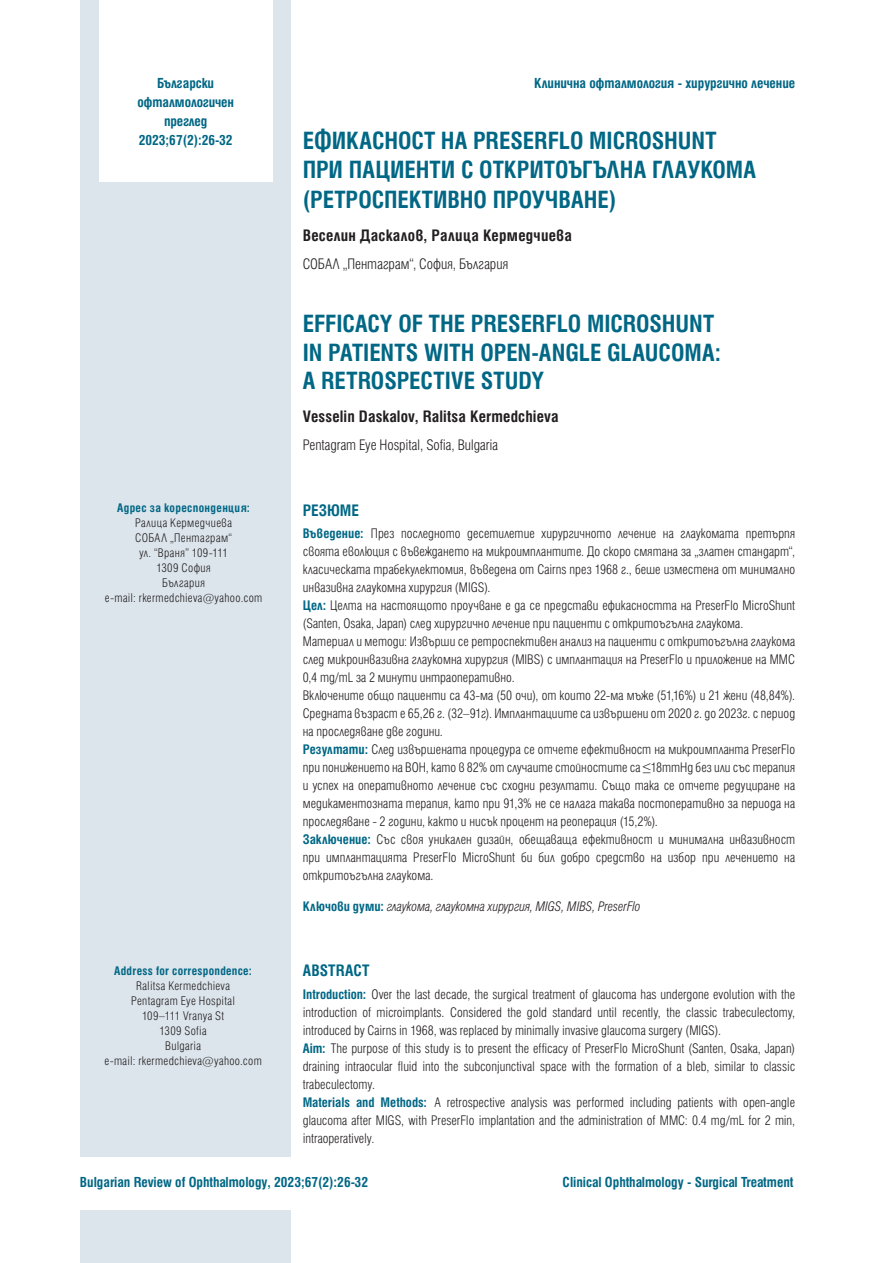
<style>
.page{position:relative;width:893px;height:1263px;background:#fff}
.page>*{position:absolute;margin:0;border:0;box-sizing:border-box;transform-origin:0 0}
.Заглавие_на_статия{font:700 condensed 27px/28.5px "Helen Bg";color:#016785}
.Автор_на_статия{font:700 condensed 18px "Helen Bg";letter-spacing:.01em;color:#231f20}
.Подзаглавие{font:700 condensed 18px "Helen Bg";letter-spacing:.005em;color:#016785}
.Адрес_на_статия{font:300 condensed 16.5px "Helen Bg";letter-spacing:-.005em;color:#231f20}
.t1{font:700 condensed 15.75px/18.9px "Helen Bg";color:#016785;text-align:center}
.Резюме{font:300 condensed 15px/18px "Helen Bg";letter-spacing:.005em;color:#231f20;text-align:justify}
.keywords{font:italic 300 condensed 15px "Helen Bg";letter-spacing:-.005em;color:#231f20}
.Контакти{font:300 condensed 13.5px "Helen Bg";letter-spacing:.025em;color:#231f20}
.Контакти-2{font:700 condensed 13.5px "Helen Bg";letter-spacing:.025em;color:#016785}
.s1{font-weight:700;color:#016785}
.s2{font-weight:700;font-style:normal;color:#016785}
</style>
<div class="page">
<div style="left:80px;top:0;width:211px;height:1157px;background:#dce5ec"></div>
<div style="left:99px;top:0;width:173px;height:182px;background:#fff"></div>
<div style="left:80px;top:1210px;width:211px;height:53px;background:#dce5ec"></div>
<p class="t1" style="left:157px;top:73px;width:58px">Български</p>
<p class="t1" style="left:534px;top:73px;width:263px">Клинична офталмология - хирургично лечение</p>
<p class="t1" style="left:137px;top:92px;width:98px">офталмологичен преглед<br>2023;67(2):26-32</p>
<p class="Заглавие_на_статия" style="left:303px;top:126px;width:455px">ЕФИКАСНОСТ НА PRESERFLO MICROSHUNT<br>ПРИ ПАЦИЕНТИ С ОТКРИТОЪГЪЛНА ГЛАУКОМА</p>
<p class="Заглавие_на_статия" style="left:303px;top:185px;width:315px">(РЕТРОСПЕКТИВНО ПРОУЧВАНЕ)</p>
<p class="Автор_на_статия" style="left:303px;top:225px;width:271px">Веселин Даскалов, Ралица Кермедчиева</p>
<p class="Адрес_на_статия" style="left:303px;top:254px;width:207px">СОБАЛ „Пентаграм“, София, България</p>
<p class="Контакти-2" style="left:117px;top:500px;width:134px">Адрес за кореспонденция:</p>
<p class="Контакти" style="left:135px;top:515px;width:98px">Ралица Кермедчиева</p>
<p class="Контакти" style="left:135px;top:530px;width:98px">СОБАЛ „Пентаграм“</p>
<p class="Контакти" style="left:139px;top:545px;width:90px">ул. “Враня” 109-111</p>
<p class="Контакти" style="left:156px;top:560px;width:56px">1309 София</p>
<p class="Контакти" style="left:162px;top:575px;width:44px">България</p>
<p class="Контакти" style="left:105px;top:590px;width:159px">e-mail: rkermedchieva@yahoo.com</p>
<p class="Контакти-2" style="left:114px;top:963px;width:139px">Address for correspondence:</p>
<p class="Контакти" style="left:136px;top:978px;width:95px">Ralitsa Kermedchieva</p>
<p class="Контакти" style="left:131px;top:993px;width:105px">Pentagram Eye Hospital</p>
<p class="Контакти" style="left:142px;top:1008px;width:84px">109–111 Vranya St</p>
<p class="Контакти" style="left:160px;top:1023px;width:48px">1309 Sofia</p>
<p class="Контакти" style="left:165px;top:1038px;width:37px">Bulgaria</p>
<p class="Контакти" style="left:104px;top:1053px;width:159px">e-mail: rkermedchieva@yahoo.com</p>
<p class="Заглавие_на_статия" style="left:303px;top:309px;width:420px">EFFICACY OF THE PRESERFLO MICROSHUNT<br>IN PATIENTS WITH OPEN-ANGLE GLAUCOMA:<br>A RETROSPECTIVE STUDY</p>
<p class="Автор_на_статия" style="left:303px;top:406px;width:257px">Vesselin Daskalov, Ralitsa Kermedchieva</p>
<p class="Адрес_на_статия" style="left:303px;top:435px;width:197px">Pentagram Eye Hospital, Sofia, Bulgaria</p>
<p class="Подзаглавие" style="left:303px;top:500px;width:58px">РЕЗЮМЕ</p>
<p class="Резюме" style="left:303px;top:524px;width:494px"><span class="s1">Въведение:</span> През последното десетилетие хирургичното лечение на глаукомата претърпя своята еволюция с въвеждането на микроимплантите. До скоро смятана за „златен стандарт“, класическата трабекулектомия, въведена от Cairns през 1968 г., беше изместена от минимално инвазивна глаукомна хирургия (MIGS).</p>
<p class="Резюме" style="left:303px;top:596px;width:494px"><span class="s1">Цел:</span> Целта на настоящото проучване е да се представи ефикасността на PreserFlo MicroShunt (Santen, Osaka, Japan) след хирургично лечение при пациенти с откритоъгълна глаукома.</p>
<p class="Резюме" style="left:303px;top:632px;width:494px">Материал и методи: Извърши се ретроспективен анализ на пациенти с откритоъгълна глаукома след микроинвазивна глаукомна хирургия (MIBS) с имплантация на PreserFlo и приложение на MMC 0,4 mg/mL за 2 минути интраоперативно.</p>
<p class="Резюме" style="left:303px;top:686px;width:494px">Включените общо пациенти са 43-ма (50 очи), от които 22-ма мъже (51,16%) и 21 жени (48,84%).<br>Средната възраст е 65,26 г. (32–91г). Имплантациите са извършени от 2020 г. до 2023г. с период на проследяване две години.</p>
<p class="Резюме" style="left:303px;top:740px;width:494px"><span class="s1">Резултати:</span> След извършената процедура се отчете ефективност на микроимпланта PreserFlo при понижението на ВОН, като в 82% от случаите стойностите са ≤18mmHg без или със терапия и успех на оперативното лечение със сходни резултати. Също така се отчете редуциране на медикаментозната терапия, като при 91,3% не се налага такава постоперативно за периода на проследяване - 2 години, както и нисък процент на реоперация (15,2%).</p>
<p class="Резюме" style="left:303px;top:830px;width:494px"><span class="s1">Заключение:</span> Със своя уникален дизайн, обещаваща ефективност и минимална инвазивност при имплантацията PreserFlo MicroShunt би бил добро средство на избор при лечението на откритоъгълна глаукома.</p>
<p class="keywords" style="left:303px;top:897px;width:339px"><span class="s2">Ключови думи:</span> глаукома, глаукомна хирургия, MIGS, MIBS, PreserFlo</p>
<p class="Подзаглавие" style="left:303px;top:960px;width:68px">ABSTRACT</p>
<p class="Резюме" style="left:303px;top:985px;width:494px"><span class="s1">Introduction:</span> Over the last decade, the surgical treatment of glaucoma has undergone evolution with the introduction of microimplants. Considered the gold standard until recently, the classic trabeculectomy, introduced by Cairns in 1968, was replaced by minimally invasive glaucoma surgery (MIGS).</p>
<p class="Резюме" style="left:303px;top:1039px;width:494px"><span class="s1">Aim:</span> The purpose of this study is to present the efficacy of PreserFlo MicroShunt (Santen, Osaka, Japan) draining intraocular fluid into the subconjunctival space with the formation of a bleb, similar to classic trabeculectomy.</p>
<p class="Резюме" style="left:303px;top:1093px;width:494px"><span class="s1">Materials and Methods:</span> A retrospective analysis was performed including patients with open-angle glaucoma after MIGS, with PreserFlo implantation and the administration of MMC: 0.4 mg/mL for 2 min, intraoperatively.</p>
<p class="t1" style="left:80px;top:1172px;width:290px">Bulgarian Review of Ophthalmology, 2023;67(2):26-32</p>
<p class="t1" style="left:563px;top:1172px;width:232px">Clinical Ophthalmology - Surgical Treatment</p>
</div>
